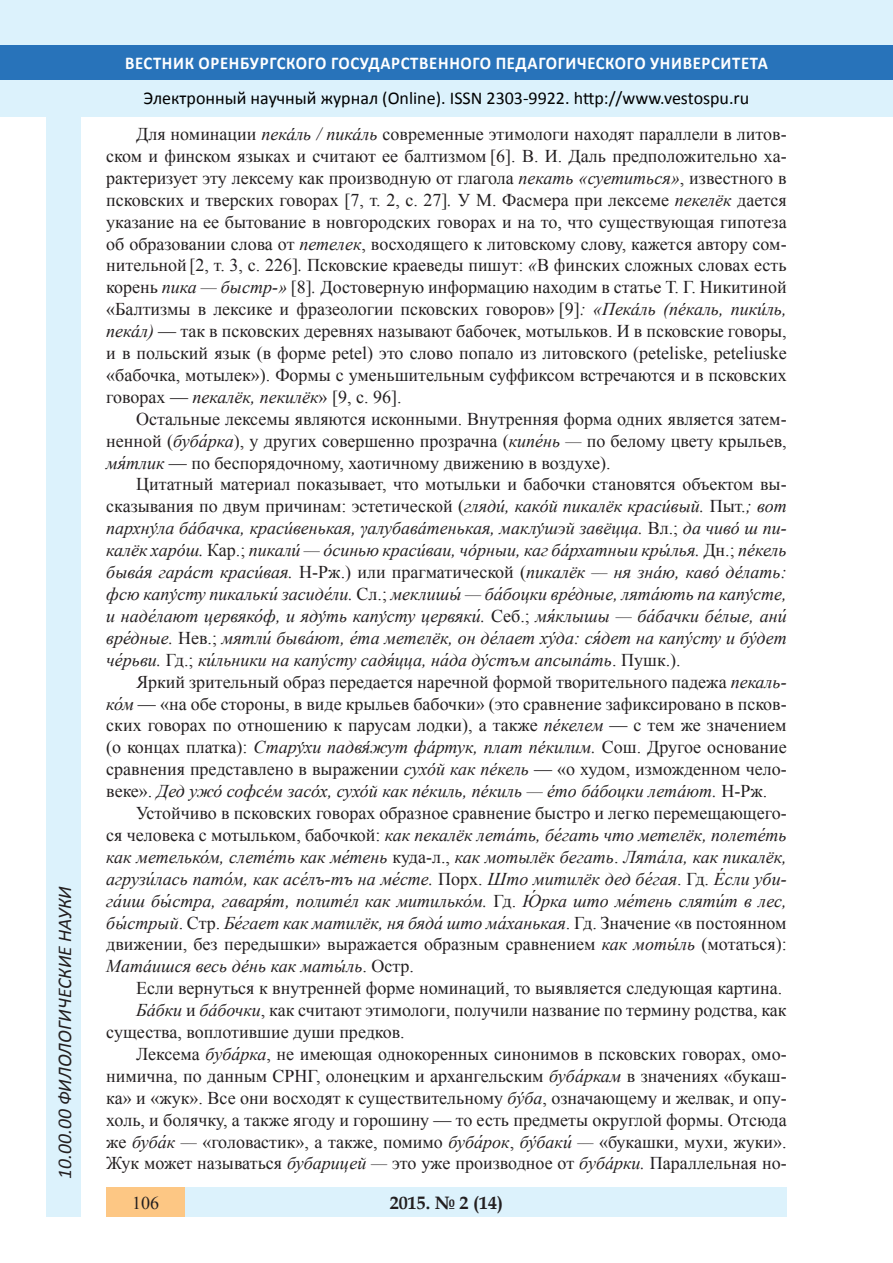
<style>
.page{position:relative;width:893px;height:1263px;background:#fff}
.page>*{position:absolute;margin:0;border:0;box-sizing:border-box;transform-origin:0 0}
.t1{font:italic 19.5px "Calibri";color:#231f20}
.Стиль2{font:18px/21.9px "Times New Roman";color:#231f20;text-align:justify}
.Стиль2-2{font:italic 18px/21.9px "Times New Roman";color:#231f20;text-align:justify}
.t2{font:18px "Calibri";color:#000}
.t3{font:700 18px "Calibri";letter-spacing:.04em;color:#fff;scale:.93 1}
.t4{font:700 18px "Book Antiqua";color:#231f20}
.s1{font-style:italic}
.s2{font-style:normal}
</style>
<div class="page">
<div style="left:0;top:0;width:893px;height:116px;background:#dcf2fc"></div>
<div style="left:0;top:45px;width:893px;height:34px;background:#2873ba"></div>
<div style="left:106px;top:1188px;width:681px;height:29px;background:#dcf2fc"></div>
<div style="left:106px;top:1188px;width:79px;height:29px;background:#fdc784"></div>
<div style="left:47px;top:116px;width:34px;height:1101px;background:#dcf2fc"></div>
<p class="t1" style="left:51px;top:1179px;width:294px;rotate:-90deg">10.00.00 ФИЛОЛОГИЧЕСКИЕ НАУКИ</p>
<p class="t1" style="left:51px;top:1105px;width:206px;rotate:-90deg">БИОЛОГИЧЕСКИЕ НАУКИ</p>
<p class="t1" style="left:51px;top:1179px;width:21px;rotate:-90deg">03</p>
<p class="t3" style="left:125px;top:50px;width:693px">ВЕСТНИК ОРЕНБУРГСКОГО ГОСУДАРСТВЕННОГО ПЕДАГОГИЧЕСКОГО УНИВЕРСИТЕТА</p>
<p class="t2" style="left:144px;top:85px;width:607px">Электронный научный журнал (Online). ISSN 2303-9922. http://www.vestospu.ru</p>
<p class="t2" style="left:583px;top:85px;width:13px">t</p>
<p class="Стиль2" style="left:106px;top:123px;width:682px;text-indent:30px">Для номинации <span class="s1">пека́ль / пика́ль</span> современные этимологи находят параллели в литов&shy;ском и финском языках и считают ее балтизмом [6]. В. И. Даль предположительно ха&shy;рактеризует эту лексему как производную от глагола <span class="s1">пекать «суетиться»</span>, известного в псковских и тверских говорах [7, т. 2, с. 27]<span class="s1">.</span> У М. Фасмера при лексеме <span class="s1">пекелёк</span> дается указание на ее бытование в новгородских говорах и на то, что существующая гипотеза об образовании слова от <span class="s1">петелек</span>, восходящего к литовскому слову, кажется автору сом&shy;нительной [2, т. 3, с. 226]<span class="s1">.</span> Псковские краеведы пишут: <span class="s1">«</span>В финских сложных словах есть корень <span class="s1">пика — быстр-»</span> [8]<span class="s1">.</span> Достоверную информацию находим в статье Т. Г. Никитиной «Балтизмы в лексике и фразеологии псковских говоров» [9]<span class="s1">: «Пека́ль (пе́каль, пики́ль, пека́л)</span> — так в псковских деревнях называют бабочек, мотыльков. И в псковские говоры, и в польский язык (в форме petel) это слово попало из литовского (peteliske, peteliuske «бабочка, мотылек»). Формы с уменьшительным суффиксом встречаются и в псковских говорах — <span class="s1">пекалёк, пекилёк</span>» [9, с. 96].</p>
<p class="Стиль2" style="left:106px;top:407px;width:682px;text-indent:30px">Остальные лексемы являются исконными. Внутренняя форма одних является затем&shy;ненной (<span class="s1">буба́рка</span>), у других совершенно прозрачна (<span class="s1">кипе́нь —</span> по белому цвету крыльев, <span class="s1">мя́тлик</span> — по беспорядочному, хаотичному движению в воздухе).</p>
<p class="Стиль2-2" style="left:106px;top:473px;width:682px;text-indent:30px"><span class="s2">Цитатный материал показывает, что мотыльки и бабочки становятся объектом вы&shy;сказывания по двум причинам: эстетической (</span>гляди́, како́й пикалёк краси́вый. <span class="s2">Пыт.</span>; вот пархну́ла ба́бачка, краси́венькая, γалубава́тенькая, маклу́шэй завёцца. <span class="s2">Вл.;</span> да чиво́ ш пи&shy;калёк харо́ш. <span class="s2">Кар.;</span> пикали́ — о́синью краси́ваи, чо́рныи, каг ба́рхатныи кры́лья. <span class="s2">Дн.;</span> пе́кель быва́я гара́ст краси́вая. <span class="s2">Н-Рж.) или прагматической (</span>пикалёк — ня зна́ю, каво́ де́лать: фсю капу́сту пикальки́ засиде́ли. <span class="s2">Сл.;</span> меклишы́ — ба́боцки вре́дные, лята́ють па капу́сте, и наде́лают цервяко́ф, и яду́ть капу́сту цервяки́. <span class="s2">Себ.;</span> мя́клышы — ба́бачки бе́лые, ани́ вре́дные. <span class="s2">Нев.;</span> мятли́ быва́ют, е́та метелёк, он де́лает ху́да: ся́дет на капу́сту и бу́дет че́рьви. <span class="s2">Гд.;</span> ки́льники на капу́сту садя́цца, на́да ду́стъм апсыпа́ть<span class="s2">. Пушк.).</span></p>
<p class="Стиль2" style="left:106px;top:670px;width:682px;text-indent:30px">Яркий зрительный образ передается наречной формой творительного падежа <span class="s1">пекаль&shy;ко́м</span> — «на обе стороны, в виде крыльев бабочки» (это сравнение зафиксировано в псков&shy;ских говорах по отношению к парусам лодки), а также <span class="s1">пе́келем</span> — с тем же значением (о концах платка): <span class="s1">Стару́хи падвя́жут фа́ртук, плат пе́килим.</span> Сош. Другое основание сравнения представлено в выражении <span class="s1">сухо́й как пе́кель</span> — «о худом, изможденном чело&shy;веке». <span class="s1">Дед ужо́ софсе́м засо́х, сухо́й как пе́киль, пе́киль — е́то ба́боцки лета́ют.</span> Н-Рж.</p>
<p class="Стиль2-2" style="left:106px;top:802px;width:682px;text-indent:30px"><span class="s2">Устойчиво в псковских говорах образное сравнение быстро и легко перемещающего&shy;ся человека с мотыльком, бабочкой:</span> как пекалёк лета́ть, бе́гать что метелёк, полете́ть как метелько́м, слете́ть как ме́тень <span class="s2">куда-л.,</span> как мотылёк бегать<span class="s2">.</span> Лята́ла, как пикалёк, агрузи́лась пато́м, как асе́лъ-тъ на ме́сте. <span class="s2">Порх.</span> Што митилёк дед бе́гая<span class="s2">. Гд.</span> Е́сли уби&shy;га́иш бы́стра, гаваря́т, полите́л как митилько́м. <span class="s2">Гд.</span> Ю́ рка што ме́тень сляти́т в лес, бы́стрый<span class="s2">. Стр.</span> Бе́гает как матилёк, ня бяда́ што ма́ханькая<span class="s2">. Гд. Значение «в постоянном движении, без передышки» выражается образным сравнением</span> как моты́ль <span class="s2">(мотаться):<br></span>Мата́ишся весь де́нь как маты́ль<span class="s2">. Остр.</span></p>
<p class="Стиль2" style="left:136px;top:977px;width:648px">Если вернуться к внутренней форме номинаций, то выявляется следующая картина.</p>
<p class="Стиль2" style="left:106px;top:998px;width:682px;text-indent:30px"><span class="s1">Ба́бки</span> и <span class="s1">ба́бочки</span>, как считают этимологи, получили название по термину родства, как существа, воплотившие души предков.</p>
<p class="Стиль2" style="left:106px;top:1042px;width:682px;text-indent:30px">Лексема <span class="s1">буба́рка</span>, не имеющая однокоренных синонимов в псковских говорах, омо&shy;нимична, по данным СРНГ, олонецким и архангельским <span class="s1">буба́ркам</span> в значениях «букаш&shy;ка» и «жук». Все они восходят к существительному <span class="s1">бу́ба</span>, означающему и желвак, и опу&shy;холь, и болячку, а также ягоду и горошину — то есть предметы округлой формы. Отсюда же <span class="s1">буба́к —</span> «головастик», а также, помимо <span class="s1">буба́рок</span>, <span class="s1">бу́баки́ —</span> «букашки, мухи, жуки».<br>Жук может называться <span class="s1">бубарицей —</span> это уже производное от <span class="s1">буба́рки.</span> Параллельная но-</p>
<p class="Стиль2" style="left:132px;top:1191px;width:28px">106</p>
<p class="t4" style="left:390px;top:1190px;width:115px">2015. № 2 (14)</p>
</div>
